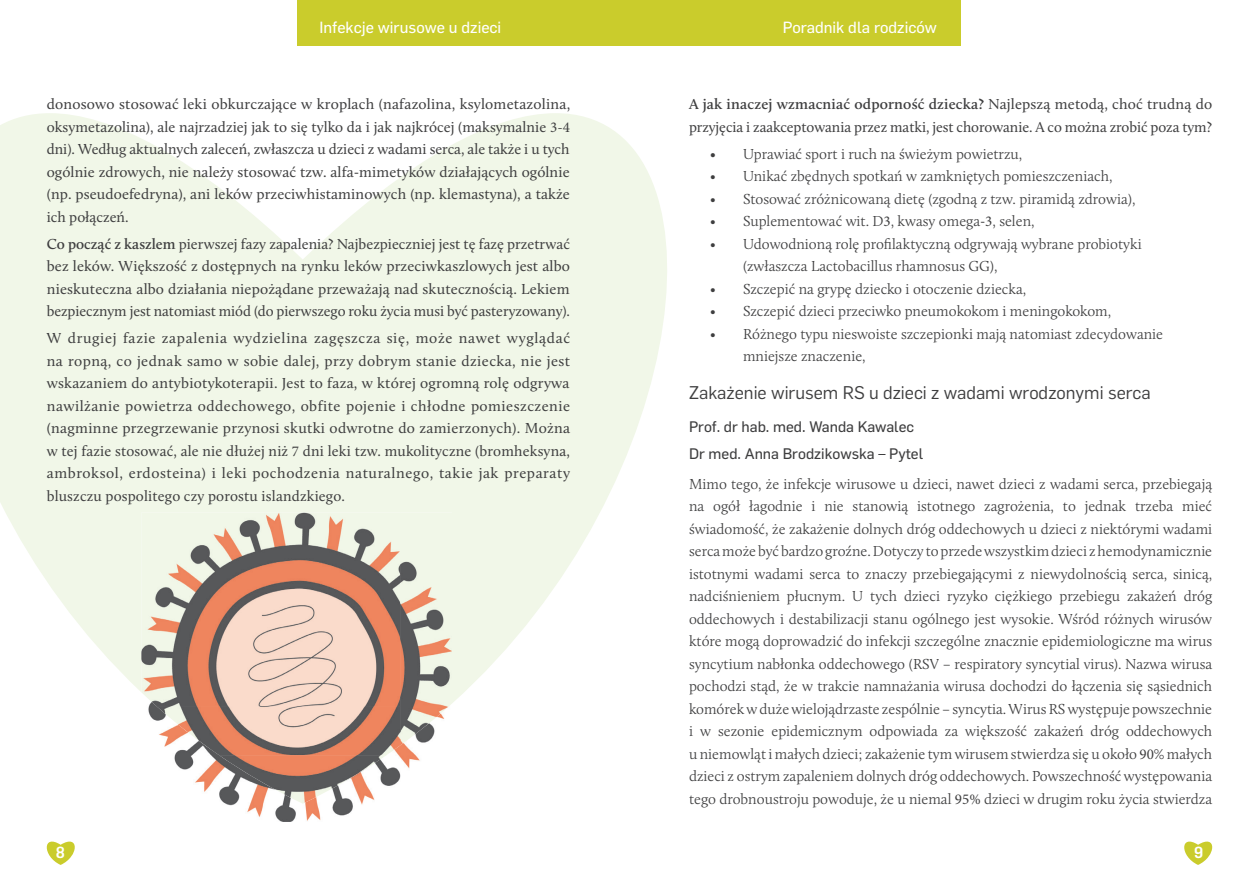
<style>
.page{position:relative;width:1259px;height:893px;background:#fff}
.page>*{position:absolute;margin:0;border:0;box-sizing:border-box;transform-origin:0 0}
.t1{font:18px "Flama";color:#3e3e3f}
.t2{font:15.9px "Flama Basic";color:#fff}
.t3{font:500 15.75px "Flama";color:#fff}
.t4{font:300 15px/22.5px "Calluna";color:#3e3e3f}
.t5{font:15px/22.5px "Calluna";letter-spacing:-.005em;color:#3e3e3f;text-align:justify}
.t6{font:15px/27px "Flama Basic";color:#3e3e3f}
.s1{font-family:"Minion Pro"}
.s2{font-weight:600}
.s3{font-weight:400}
.s4{font-family:"Minion Pro";font-weight:400}
</style>
<div class="page">
<svg style="left:0;top:113px;width:667px;height:590px;fill:#f1f7e8"></svg>
<svg style="left:46px;top:841px;width:29px;height:24px"></svg>
<svg style="left:1184px;top:841px;width:29px;height:24px"></svg>
<div style="left:298px;top:0;width:663px;height:45px;background:#cacc2c"></div>
<img style="left:148px;top:707px;width:272px;height:115px">
<img style="left:141px;top:513px;width:259px;height:194px">
<img style="left:400px;top:513px;width:52px;height:233px">
<img style="left:157px;top:706px;width:243px;height:50px">
<img style="left:219px;top:755px;width:167px;height:49px">
<p class="t2" style="left:319px;top:16px;width:183px">Infekcje wirusowe u dzieci</p>
<p class="t2" style="left:782px;top:16px;width:156px">Poradnik dla rodziców</p>
<p class="t5" style="left:47px;top:93px;width:525px">donosowo stosować leki obkurczające w kroplach (nafazolina, ksylometazolina, oksymetazolina), ale najrzadziej jak to się tylko da i jak najkrócej (maksymalnie <span class="s1">3-4 </span>dni). Według aktualnych zaleceń, zwłaszcza u dzieci z wadami serca, ale także i u tych ogólnie zdrowych, nie należy stosować tzw. alfa-mimetyków działających ogólnie (np. pseudoefedryna), ani leków przeciwhistaminowych (np. klemastyna), a także ich połączeń.</p>
<p class="t5" style="left:47px;top:232px;width:525px"><span class="s2">Co począć z kaszlem</span> pierwszej fazy zapalenia? Najbezpieczniej jest tę fazę przetrwać bez leków. Większość z dostępnych na rynku leków przeciwkaszlowych jest albo nieskuteczna albo działania niepożądane przeważają nad skutecznością. Lekiem bezpiecznym jest natomiast miód (do pierwszego roku życia musi być pasteryzowany).</p>
<p class="t5" style="left:47px;top:327px;width:525px">W drugiej fazie zapalenia wydzielina zagęszcza się, może nawet wyglądać na ropną, co jednak samo w sobie dalej, przy dobrym stanie dziecka, nie jest wskazaniem do antybiotykoterapii. Jest to faza, w której ogromną rolę odgrywa nawilżanie powietrza oddechowego, obfite pojenie i chłodne pomieszczenie (nagminne przegrzewanie przynosi skutki odwrotne do zamierzonych). Można w tej fazie stosować, ale nie dłużej niż <span class="s1">7</span> dni leki tzw. mukolityczne (bromheksyna, ambroksol, erdosteina) i leki pochodzenia naturalnego, takie jak preparaty bluszczu pospolitego czy porostu islandzkiego.</p>
<p class="t5" style="left:689px;top:93px;width:525px"><span class="s2">A jak inaczej wzmacniać odporność dziecka?</span> Najlepszą metodą, choć trudną do przyjęcia i zaakceptowania przez matki, jest chorowanie. A co można zrobić poza tym?</p>
<p class="t4" style="left:710px;top:142px;width:313px"><span class="s3">•</span> Uprawiać sport i ruch na świeżym powietrzu,</p>
<p class="t4" style="left:710px;top:165px;width:404px">• Unikać zbędnych spotkań w zamkniętych pomieszczeniach,</p>
<p class="t4" style="left:710px;top:187px;width:427px">• Stosować zróżnicowaną dietę (zgodną z tzw. piramidą zdrowia),</p>
<p class="t4" style="left:710px;top:210px;width:326px">• Suplementować wit. D<span class="s4">3</span>, kwasy omega-<span class="s4">3</span>, selen,</p>
<p class="t4" style="left:743px;top:232px;width:400px;text-indent:-33px">• Udowodnioną rolę profilaktyczną odgrywają wybrane probiotyki (zwłaszcza Lactobacillus rhamnosus GG),</p>
<p class="t4" style="left:710px;top:277px;width:317px">• Szczepić na grypę dziecko i otoczenie dziecka,</p>
<p class="t4" style="left:710px;top:300px;width:402px">• Szczepić dzieci przeciwko pneumokokom i meningokokom,</p>
<p class="t4" style="left:743px;top:322px;width:421px;text-indent:-33px">• Różnego typu nieswoiste szczepionki mają natomiast zdecydowanie mniejsze znaczenie,</p>
<p class="t1" style="left:689px;top:380px;width:463px">Zakażenie wirusem RS u dzieci z wadami wrodzonymi serca</p>
<p class="t6" style="left:689px;top:412px;width:236px">Prof. dr hab. med. Wanda Kawalec<br>Dr med. Anna Brodzikowska – Pytel</p>
<p class="t4" style="left:689px;top:472px;width:525px;text-align:justify">Mimo tego, że infekcje wirusowe u dzieci, nawet dzieci z wadami serca, przebiegają na ogół łagodnie i nie stanowią istotnego zagrożenia, to jednak trzeba mieć świadomość, że zakażenie dolnych dróg oddechowych u dzieci z niektórymi wadami serca może być bardzo groźne. Dotyczy to przede wszystkim dzieci z hemodynamicznie istotnymi wadami serca to znaczy przebiegającymi z niewydolnością serca, sinicą, nadciśnieniem płucnym. U tych dzieci ryzyko ciężkiego przebiegu zakażeń dróg oddechowych i destabilizacji stanu ogólnego jest wysokie. Wśród różnych wirusów które mogą doprowadzić do infekcji szczególne znacznie epidemiologiczne ma wirus syncytium nabłonka oddechowego (RSV – respiratory syncytial virus). Nazwa wirusa pochodzi stąd, że w trakcie namnażania wirusa dochodzi do łączenia się sąsiednich komórek w duże wielojądrzaste zespólnie – syncytia. Wirus RS występuje powszechnie i w sezonie epidemicznym odpowiada za większość zakażeń dróg oddechowych u niemowląt i małych dzieci; zakażenie tym wirusem stwierdza się u około <span class="s4">90</span>% małych dzieci z ostrym zapaleniem dolnych dróg oddechowych. Powszechność występowania tego drobnoustroju powoduje, że u niemal <span class="s4">95%</span> dzieci w drugim roku życia stwierdza</p>
<p class="t3" style="left:56px;top:841px;width:11px">8</p>
<p class="t3" style="left:1194px;top:841px;width:11px">9</p>
</div>
